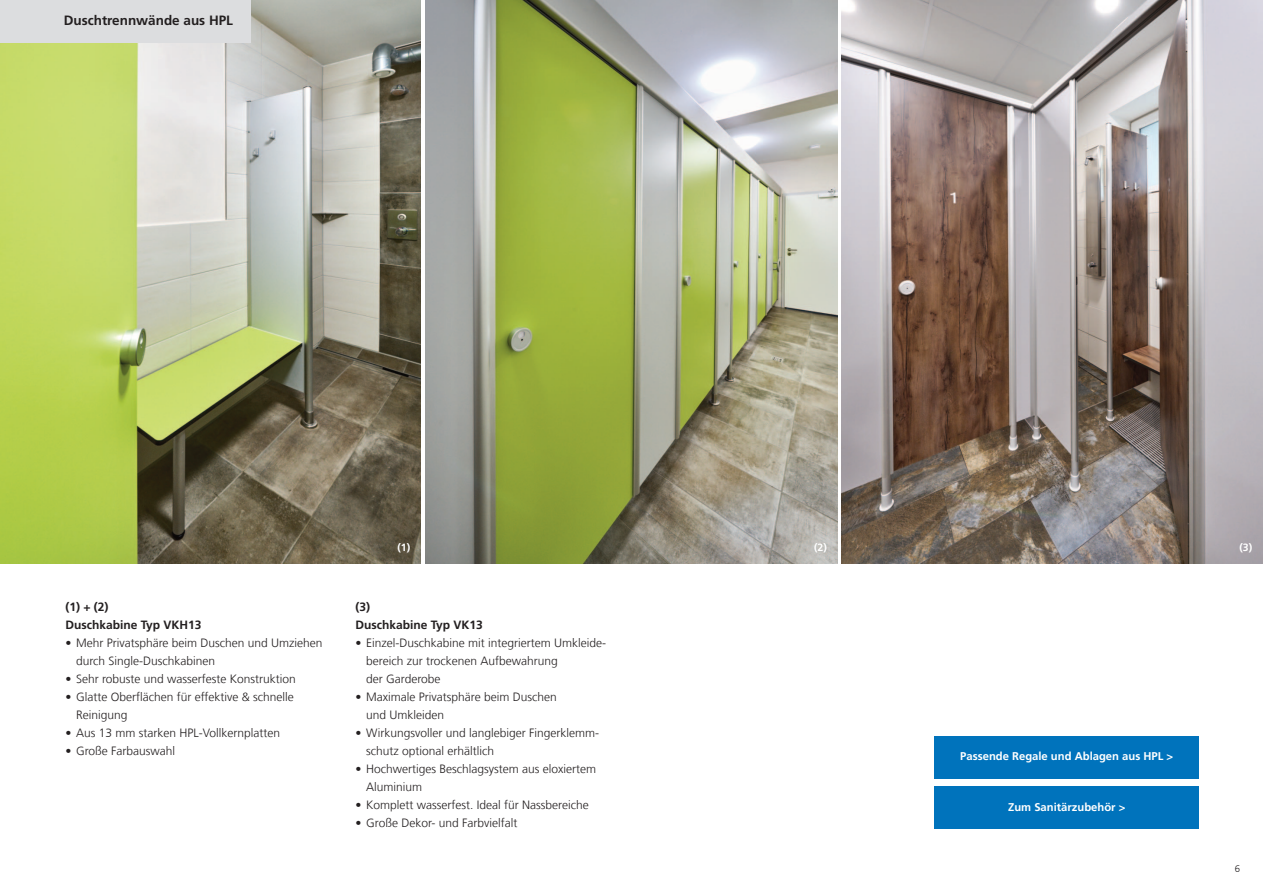
<style>
.page{position:relative;width:1263px;height:893px;background:#fff}
.page>*{position:absolute;margin:0;border:0;box-sizing:border-box;transform-origin:0 0}
.t1{font:700 13.5px "Frutiger LT Com";color:#231f20}
.t2{font:300 12px/18px "Frutiger LT Com";color:#231f20}
.t3{font:700 12px/18px "Frutiger LT Com";color:#231f20}
.t4{font:700 11.25px "Frutiger LT Com";color:#fff}
.t5{font:700 10.5px "Frutiger LT Com";color:#fff}
.t6{font:300 9.6px "Frutiger LT Com";color:#231f20}
</style>
<div class="page">
<img style="left:0;top:0;width:421px;height:563px">
<img style="left:842px;top:0;width:421px;height:563px">
<div style="left:934px;top:787px;width:265px;height:42px;background:#0073bc"></div>
<div style="left:934px;top:736px;width:265px;height:42px;background:#0073bc"></div>
<div style="left:0;top:0;width:250px;height:43px;background:#dcdddf"></div>
<img style="left:425px;top:0;width:412px;height:563px">
<p class="t1" style="left:64px;top:15px;width:171px">Duschtrennwände aus HPL</p>
<p class="t3" style="left:65px;top:599px;width:138px">(1) + (2)<br>Duschkabine Typ VKH13</p>
<p class="t2" style="left:76px;top:635px;width:248px;text-indent:-11px">• Mehr Privatsphäre beim Duschen und Umziehen durch Single-Duschkabinen</p>
<p class="t2" style="left:65px;top:671px;width:232px">• Sehr robuste und wasserfeste Konstruktion</p>
<p class="t2" style="left:76px;top:689px;width:219px;text-indent:-11px">• Glatte Oberflächen für effektive &amp; schnelle<br>Reinigung</p>
<p class="t2" style="left:65px;top:725px;width:216px">• Aus 13 mm starken HPL-Vollkernplatten</p>
<p class="t2" style="left:65px;top:743px;width:111px">• Große Farbauswahl</p>
<p class="t5" style="left:810px;top:543px;width:14px">(1)</p>
<p class="t5" style="left:1239px;top:543px;width:14px">(3)</p>
<p class="t5" style="left:397px;top:543px;width:14px">(1)</p>
<p class="t5" style="left:814px;top:543px;width:14px">(2)</p>
<p class="t3" style="left:356px;top:599px;width:129px">(3)<br>Duschkabine Typ VK13</p>
<p class="t2" style="left:366px;top:635px;width:241px;text-indent:-11px">• Einzel-Duschkabine mit integriertem Umkleide&shy;bereich zur trockenen Aufbewahrung<br>der Garderobe</p>
<p class="t2" style="left:366px;top:689px;width:192px;text-indent:-11px">• Maximale Privatsphäre beim Duschen und Umkleiden</p>
<p class="t2" style="left:366px;top:725px;width:234px;text-indent:-11px">• Wirkungsvoller und langlebiger Fingerklemm&shy;schutz optional erhältlich</p>
<p class="t2" style="left:366px;top:761px;width:232px;text-indent:-11px">• Hochwertiges Beschlagsystem aus eloxiertem<br>Aluminium</p>
<p class="t2" style="left:356px;top:797px;width:235px">• Komplett wasserfest. Ideal für Nassbereiche</p>
<p class="t2" style="left:356px;top:815px;width:163px">• Große Dekor- und Farbvielfalt</p>
<p class="t4" style="left:960px;top:752px;width:215px">Passende Regale und Ablagen aus HPL &gt;</p>
<p class="t4" style="left:1008px;top:803px;width:119px">Zum Sanitärzubehör &gt;</p>
<p class="t6" style="left:1235px;top:864px;width:7px">6</p>
</div>
